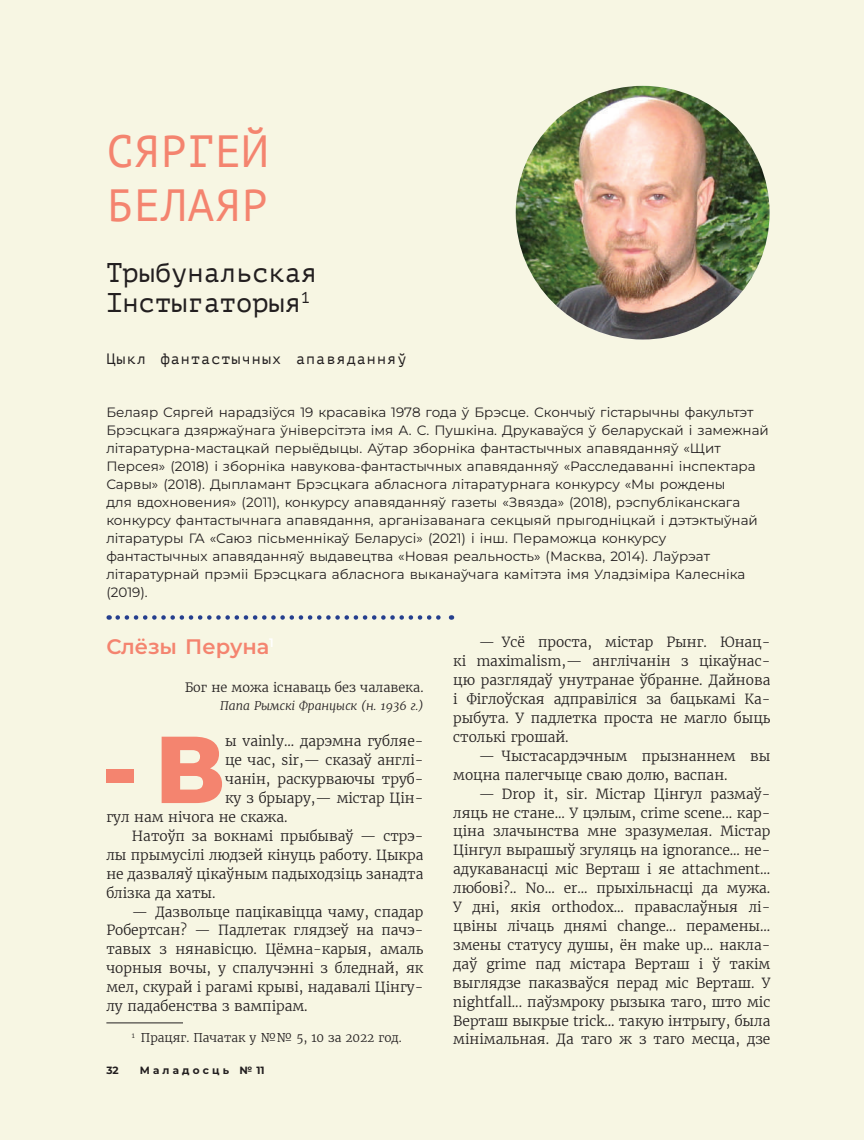
<style>
.page{position:relative;width:864px;height:1140px;background:#fff}
.page>*{position:absolute;margin:0;border:0;box-sizing:border-box;transform-origin:0 0}
.t1{font:800 94.8px "Montserrat";color:#f4846f}
.t2{font:45px/54px "PT Mono";color:#f4846f}
.t3{font:27px/30px "PT Mono";color:#231f20}
.t4{font:600 21px "Montserrat";color:#f4846f}
.t5{font:15px "PT Mono";letter-spacing:.075em;color:#231f20}
.t6{font:300 13.8px/18.9px "Merriweather";color:#231f20;text-align:justify}
.t7{font:13.5px/18px "Montserrat";color:#231f20}
.t8{font:300 12.75px "Merriweather";color:#231f20}
.t9{font:300 12px "Merriweather";color:#231f20}
.t10{font:italic 300 12px "Merriweather";color:#231f20}
.t11{font:700 10.5px "Montserrat";letter-spacing:.3em;color:#231f20}
</style>
<div class="page">
<div style="left:0;top:0;width:863px;height:1140px;background:#f7f6e3"></div>
<svg style="left:118px;top:615px;width:334px;height:4px"></svg>
<img style="left:515px;top:86px;width:254px;height:253px;border-radius:127px">
<hr style="left:106px;top:1022px;width:77px;height:1px;background:#231f20">
<h2 class="t2" style="left:106px;top:125px;width:163px">СЯРГЕЙ<br>БЕЛАЯР</h2>
<h3 class="t3" style="left:106px;top:257px;width:212px">Трыбунальская<br>Інстыгаторыя<sup>1</sup></h3>
<p class="t5" style="left:106px;top:350px;width:301px">Цыкл фантастычных апавяданняў</p>
<p class="t7" style="left:106px;top:403px;width:663px">Белаяр Сяргей нарадзіўся 19 красавіка 1978 года ў Брэсце. Скончыў гістарычны факультэт Брэсцкага дзяржаўнага ўніверсітэта імя А. С. Пушкіна. Друкаваўся ў беларускай і замежнай літаратурна-мастацкай перыёдыцы. Аўтар зборніка фантастычных апавяданняў «Щит Персея» (2018) і зборніка навукова-фантастычных апавяданняў «Расследаванні інспектара Сарвы» (2018). Дыпламант Брэсцкага абласнога літаратурнага конкурсу «Мы рождены<br>для вдохновения» (2011), конкурсу апавяданняў газеты «Звязда» (2018), рэспубліканскага конкурсу фантастычнага апавядання, арганізаванага секцыяй прыгодніцкай і дэтэктыўнай літаратуры ГА «Саюз пісьменнікаў Беларусі» (2021) і інш. Пераможца конкурсу фантастычных апавяданняў выдавецтва «Новая реальность» (Масква, 2014). Лаўрэат літаратурнай прэміі Брэсцкага абласнога выканаўчага камітэта імя Уладзіміра Калесніка (2019).</p>
<h3 class="t4" style="left:106px;top:632px;width:169px">Слёзы Перуна<sup>1</sup></h3>
<p class="t8" style="left:185px;top:678px;width:240px">Бог не можа існаваць без чалавека.</p>
<p class="t10" style="left:220px;top:697px;width:205px">Папа Рымскі Францыск (н. 1936 г.)</p>
<h1 class="t1" style="left:102px;top:706px;width:125px">- В</h1>
<p class="t6" style="left:225px;top:731px;width:200px">ы vainly... дарэмна губляе-</p>
<p class="t6" style="left:225px;top:750px;width:200px">це час, sir,— сказаў англі-</p>
<p class="t6" style="left:225px;top:769px;width:200px">чанін, раскурваючы труб-</p>
<p class="t6" style="left:225px;top:788px;width:200px">ку з брыару,— містар Цін-</p>
<p class="t6" style="left:106px;top:807px;width:183px">гул нам нічога не скажа.</p>
<p class="t6" style="left:132px;top:826px;width:293px">Натоўп за вокнамі прыбываў — стрэ-</p>
<p class="t6" style="left:106px;top:845px;width:318px">лы прымусілі людзей кінуць работу. Цыкра</p>
<p class="t6" style="left:106px;top:863px;width:318px">не дазваляў цікаўным падыходзіць занадта</p>
<p class="t6" style="left:106px;top:882px;width:110px">блізка да хаты.</p>
<p class="t6" style="left:106px;top:901px;width:318px;text-indent:26px">— Дазвольце пацікавіцца чаму, спадар Робертсан? — Падлетак глядзеў на пачэ&shy;тавых з нянавісцю. Цёмна-карыя, амаль чорныя вочы, у спалучэнні з бледнай, як мел, скурай і рагамі крыві, надавалі Цінгу&shy;лу падабенства з вампірам.</p>
<p class="t9" style="left:132px;top:1029px;width:271px"><sup>1</sup> Працяг. Пачатак у №№ 5, 10 за 2022 год.</p>
<p class="t11" style="left:106px;top:1063px;width:14px">32</p>
<p class="t11" style="left:140px;top:1063px;width:126px">Маладосць № 11</p>
<p class="t6" style="left:453px;top:632px;width:318px;text-indent:26px">— Усё проста, містар Рынг. Юнац&shy;кі maximalism,— англічанін з цікаўнас&shy;цю разглядаў унутранае ўбранне. Дайнова і Фіглоўская адправіліся за бацькамі Ка&shy;рыбута. У падлетка проста не магло быць столькі грошай.</p>
<p class="t6" style="left:453px;top:746px;width:318px;text-indent:26px">— Чыстасардэчным прызнаннем вы моцна палегчыце сваю долю, васпан.</p>
<p class="t6" style="left:453px;top:783px;width:318px;text-indent:26px">— Drop it, sir. Містар Цінгул размаў&shy;ляць не стане... У цэлым, crime scene... кар&shy;ціна злачынства мне зразумелая. Містар Цінгул вырашыў згуляць на ignorance... не&shy;адукаванасці міс Верташ і яе attachment... любові?.. No... er... прыхільнасці да мужа.<br>У дні, якія orthodox... праваслаўныя лі&shy;цвіны лічаць днямі change... перамены... змены статусу душы, ён make up... накла&shy;даў grime пад містара Верташ і ў такім выглядзе паказваўся перад міс Верташ. У nightfall... паўзмроку рызыка таго, што міс Верташ выкрые trick... такую інтрыгу, была мінімальная. Да таго ж з таго месца, дзе</p>
</div>
